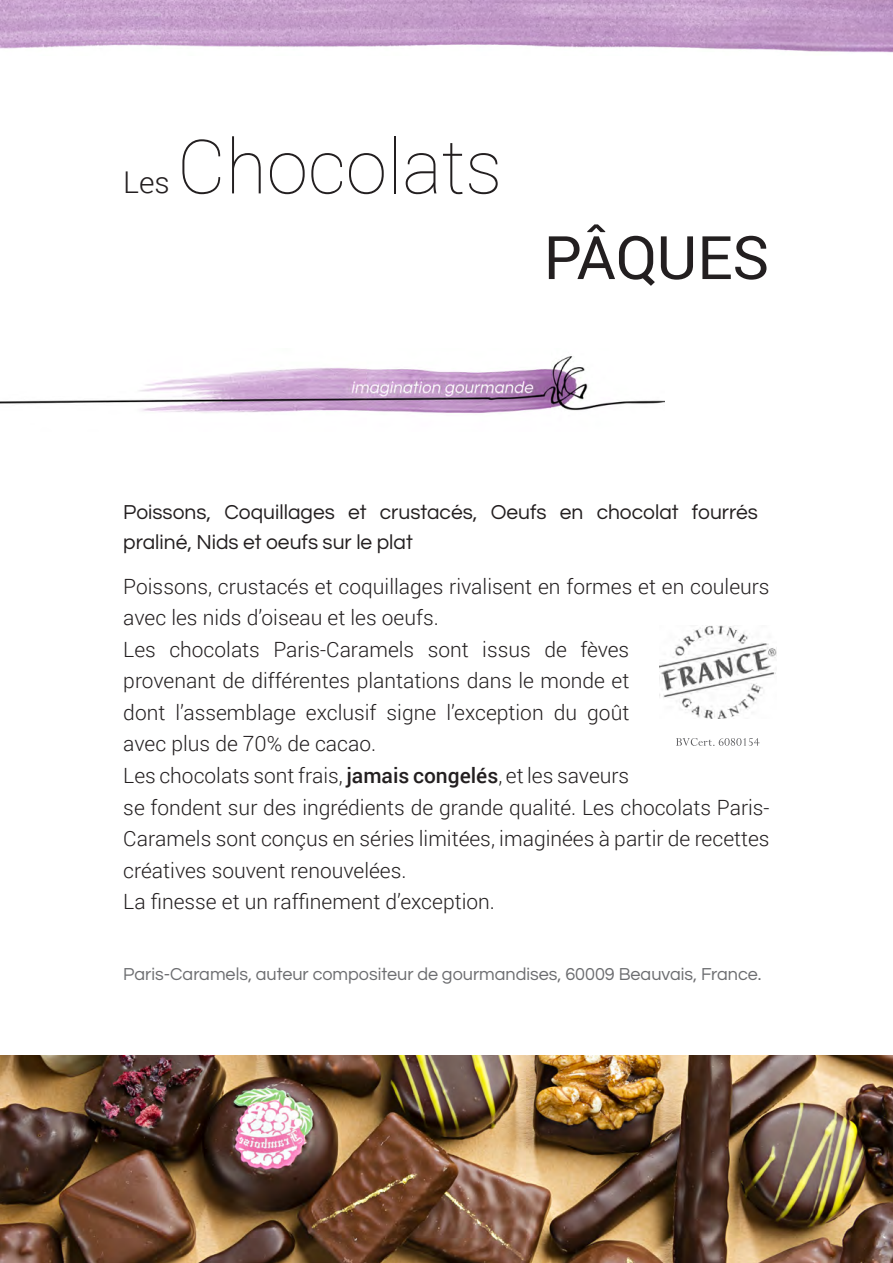
<style>
.page{position:relative;width:893px;height:1263px;background:#fff}
.page>*{position:absolute;margin:0;border:0;box-sizing:border-box;transform-origin:0 0}
.t1{font:100 75px "Roboto";color:#231f20}
.t2{font:60px "Roboto";color:#231f20}
.t3{font:300 30px "Roboto";color:#231f20}
.texte_couv{font:300 21px/31.5px "Roboto";color:#231f20}
.t4{font:21px/30px "Questrial";color:#231f20}
.t5{font:18px "Questrial";color:#6c6d70}
.s1{font-weight:500}
</style>
<div class="page">
<img style="left:0;top:0;width:893px;height:53px">
<img style="left:0;top:1055px;width:893px;height:208px">
<img style="left:659px;top:626px;width:117px;height:93px">
<svg style="left:676px;top:738px;width:84px;height:8px"></svg>
<img style="left:0;top:356px;width:665px;height:57px">
<p class="t3" style="left:123px;top:162px;width:48px">Les</p>
<p class="t1" style="left:177px;top:115px;width:327px">Chocolats</p>
<p class="t2" style="left:544px;top:216px;width:228px">PÂQUES</p>
<p class="t4" style="left:123px;top:497px;width:636px">Poissons, Coquillages et crustacés, Oeufs en chocolat fourrés praliné, Nids et oeufs sur le plat</p>
<p class="texte_couv" style="left:123px;top:570px;width:648px">Poissons, crustacés et coquillages rivalisent en formes et en couleurs avec les nids d’oiseau et les oeufs.</p>
<p class="texte_couv" style="left:123px;top:633px;width:507px;text-align:justify">Les chocolats Paris-Caramels sont issus de fèves provenant de différentes plantations dans le monde et dont l’assemblage exclusif signe l’exception du goût avec plus de 70% de cacao.</p>
<p class="texte_couv" style="left:123px;top:759px;width:648px">Les chocolats sont frais, <span class="s1">jamais congelés</span>, et les saveurs<br>se fondent sur des ingrédients de grande qualité. Les chocolats Paris-Caramels sont conçus en séries limitées, imaginées à partir de recettes créatives souvent renouvelées.</p>
<p class="texte_couv" style="left:123px;top:885px;width:373px">La finesse et un raffinement d’exception.</p>
<p class="t5" style="left:123px;top:965px;width:640px">Paris-Caramels, auteur compositeur de gourmandises, 60009 Beauvais, France.</p>
</div>
